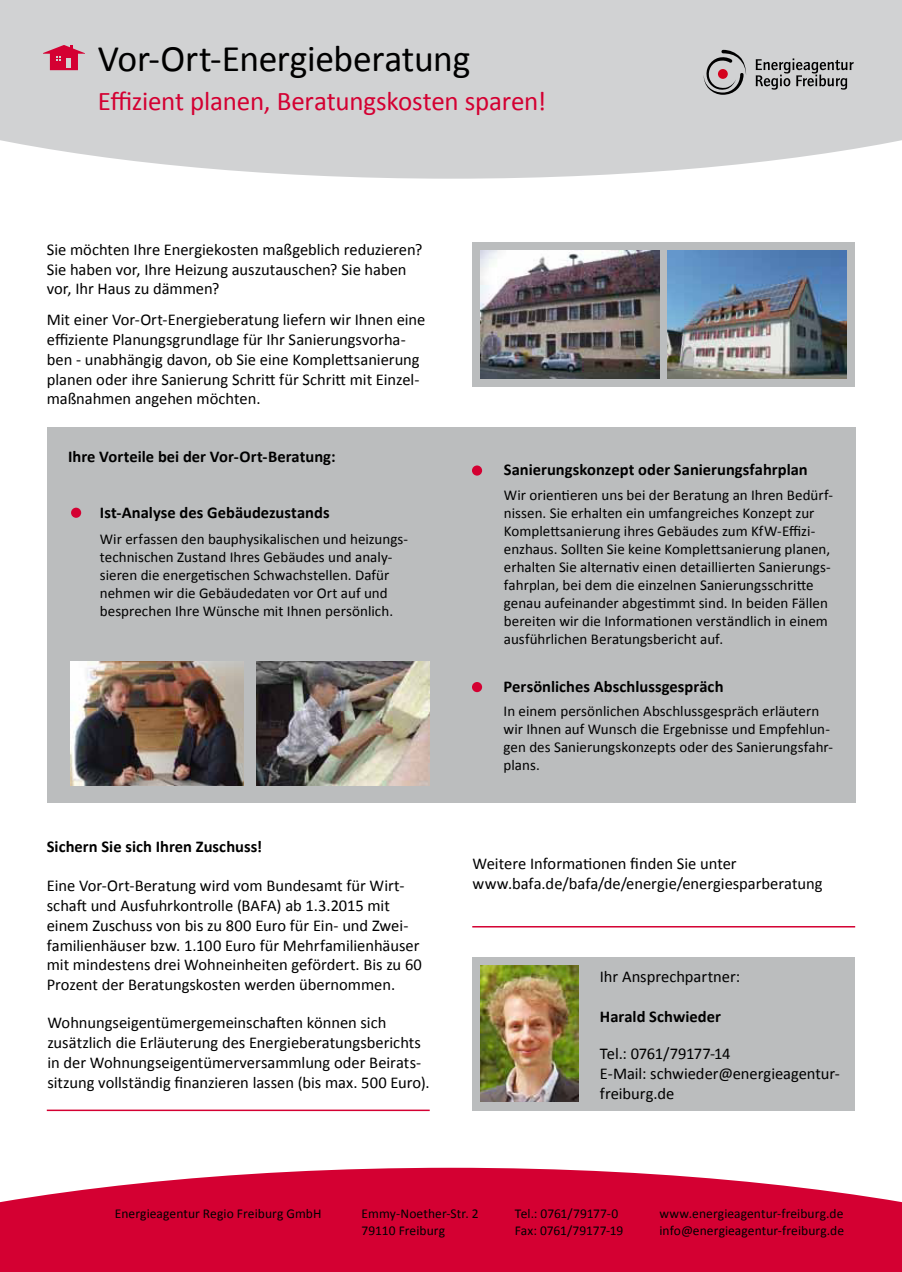
<style>
.page{position:relative;width:902px;height:1272px;background:#fff}
.page>*{position:absolute;margin:0;border:0;box-sizing:border-box;transform-origin:0 0}
.t1{font:37.5px "Calibri";letter-spacing:-.01em;color:#000}
.t2{font:27px "Calibri";letter-spacing:-.01em;color:#d40032}
.t3{font:16.5px/19.8px "Calibri";letter-spacing:-.005em;color:#000}
.t4{font:700 16.5px "Calibri";color:#000}
.t5{font:15px/18px "Calibri";color:#000}
.t6{font:13.5px/17px "Calibri";letter-spacing:.005em;color:#000}
</style>
<div class="page">
<svg style="left:0;top:1167px;width:901px;height:104px;background:#d91d49"></svg>
<svg style="left:0;top:0;width:901px;height:179px;background:#d4d5d6"></svg>
<svg style="left:755px;top:58px;width:98px;height:32px;background:#9c9c9d"></svg>
<svg style="left:703px;top:50px;width:43px;height:45px;background:#aaa2a4"></svg>
<div style="left:472px;top:242px;width:383px;height:145px;background:#bbbdbe"></div>
<img style="left:668px;top:251px;width:178px;height:127px">
<img style="left:480px;top:251px;width:179px;height:127px">
<div style="left:47px;top:427px;width:808px;height:375px;background:#bbbdbe"></div>
<img style="left:70px;top:661px;width:174px;height:124px">
<img style="left:256px;top:661px;width:173px;height:124px">
<hr style="left:47px;top:1109px;width:382px;height:2px;background:#d40032">
<div style="left:472px;top:465px;width:10px;height:10px;background:#d40032;border-radius:50%"></div>
<hr style="left:472px;top:926px;width:383px;height:1px;background:#d40032">
<div style="left:51px;top:53px;width:26px;height:16px;background:#d40032"></div>
<div style="left:50px;top:52px;width:28px;height:18px;border:1px solid #d40032"></div>
<div style="left:66px;top:58px;width:5px;height:10px;background:#d1d2d3"></div>
<svg style="left:30px;top:29px;width:68px;height:31px;background:#d1aeb7"></svg>
<div style="left:472px;top:957px;width:383px;height:153px;background:#bbbdbe"></div>
<img style="left:480px;top:965px;width:98px;height:136px">
<div style="left:28px;top:1203px;width:51px;height:56px;background:#d40032"></div>
<div style="left:472px;top:682px;width:10px;height:10px;background:#d40032;border-radius:50%"></div>
<div style="left:71px;top:507px;width:10px;height:11px;background:#d40032;border-radius:50%"></div>
<h1 class="t1" style="left:98px;top:45px;width:374px">Vor-Ort-Energieberatung</h1>
<h2 class="t2" style="left:98px;top:84px;width:450px">Eizient planen, Beratungskosten sparen!</h2>
<p class="t3" style="left:47px;top:241px;width:377px">Sie möchten Ihre Energiekosten maßgeblich reduzieren?<br>Sie haben vor, Ihre Heizung auszutauschen? Sie haben vor, Ihr Haus zu dämmen?</p>
<p class="t3" style="left:47px;top:311px;width:380px">Mit einer Vor-Ort-Energieberatung liefern wir Ihnen eine eiziente Planungsgrundlage für Ihr Sanierungsvorha&shy;ben - unabhängig davon, ob Sie eine Kompletsanierung planen oder ihre Sanierung Schrit für Schrit mit Einzel&shy;maßnahmen angehen möchten.</p>
<p class="t4" style="left:68px;top:451px;width:269px">Ihre Vorteile bei der Vor-Ort-Beratung:</p>
<p class="t4" style="left:100px;top:507px;width:231px">Ist-Analyse des Gebäudezustands</p>
<p class="t5" style="left:100px;top:530px;width:310px">Wir erfassen den bauphysikalischen und heizungs&shy;technischen Zustand Ihres Gebäudes und analy&shy;sieren die energeischen Schwachstellen. Dafür nehmen wir die Gebäudedaten vor Ort auf und besprechen Ihre Wünsche mit Ihnen persönlich.</p>
<p class="t4" style="left:47px;top:840px;width:217px">Sichern Sie sich Ihren Zuschuss!</p>
<p class="t3" style="left:47px;top:875px;width:376px">Eine Vor-Ort-Beratung wird vom Bundesamt für Wirt&shy;schat und Ausfuhrkontrolle (BAFA) ab 1.3.2015 mit einem Zuschuss von bis zu 800 Euro für Ein- und Zwei&shy;familienhäuser bzw. 1.100 Euro für Mehrfamilienhäuser mit mindestens drei Wohneinheiten gefördert. Bis zu 60<br>Prozent der Beratungskosten werden übernommen.</p>
<p class="t3" style="left:47px;top:1013px;width:383px">Wohnungseigentümergemeinschaten können sich zusätzlich die Erläuterung des Energieberatungsberichts in der Wohnungseigentümerversammlung oder Beirats&shy;sitzung vollständig inanzieren lassen (bis max. 500 Euro).</p>
<p class="t4" style="left:504px;top:464px;width:305px">Sanierungskonzept oder Sanierungsfahrplan</p>
<p class="t5" style="left:504px;top:485px;width:331px">Wir orienieren uns bei der Beratung an Ihren Bedürf&shy;nissen. Sie erhalten ein umfangreiches Konzept zur Kompletsanierung ihres Gebäudes zum KfW-Eizi&shy;enzhaus. Sollten Sie keine Kompletsanierung planen, erhalten Sie alternaiv einen detaillierten Sanierungs&shy;fahrplan, bei dem die einzelnen Sanierungsschrite genau aufeinander abgesimmt sind. In beiden Fällen bereiten wir die Informaionen verständlich in einem ausführlichen Beratungsbericht auf.</p>
<p class="t4" style="left:503px;top:680px;width:221px">Persönliches Abschlussgespräch</p>
<p class="t5" style="left:503px;top:702px;width:331px">In einem persönlichen Abschlussgespräch erläutern wir Ihnen auf Wunsch die Ergebnisse und Empfehlun&shy;gen des Sanierungskonzepts oder des Sanierungsfahr&shy;plans.</p>
<p class="t3" style="left:472px;top:854px;width:351px">Weitere Informaionen inden Sie unter www.bafa.de/bafa/de/energie/energiesparberatung</p>
<p class="t3" style="left:600px;top:967px;width:142px">Ihr Ansprechpartner:</p>
<p class="t4" style="left:600px;top:1010px;width:122px">Harald Schwieder</p>
<p class="t3" style="left:600px;top:1043px;width:241px">Tel.: 0761/79177-14<br>E-Mail: schwieder@energieagentur&shy;freiburg.de</p>
<p class="t6" style="left:361px;top:1205px;width:118px">Emmy-Noether-Str. 2<br>79110 Freiburg</p>
<p class="t6" style="left:514px;top:1205px;width:110px">Tel.: 0761/79177-0<br>Fax: 0761/79177-19</p>
<p class="t6" style="left:115px;top:1205px;width:208px">Energieagentur Regio Freiburg GmbH</p>
<p class="t6" style="left:659px;top:1206px;width:186px">www.energieagentur-freiburg.de info@energieagentur-freiburg.de</p>
</div>
